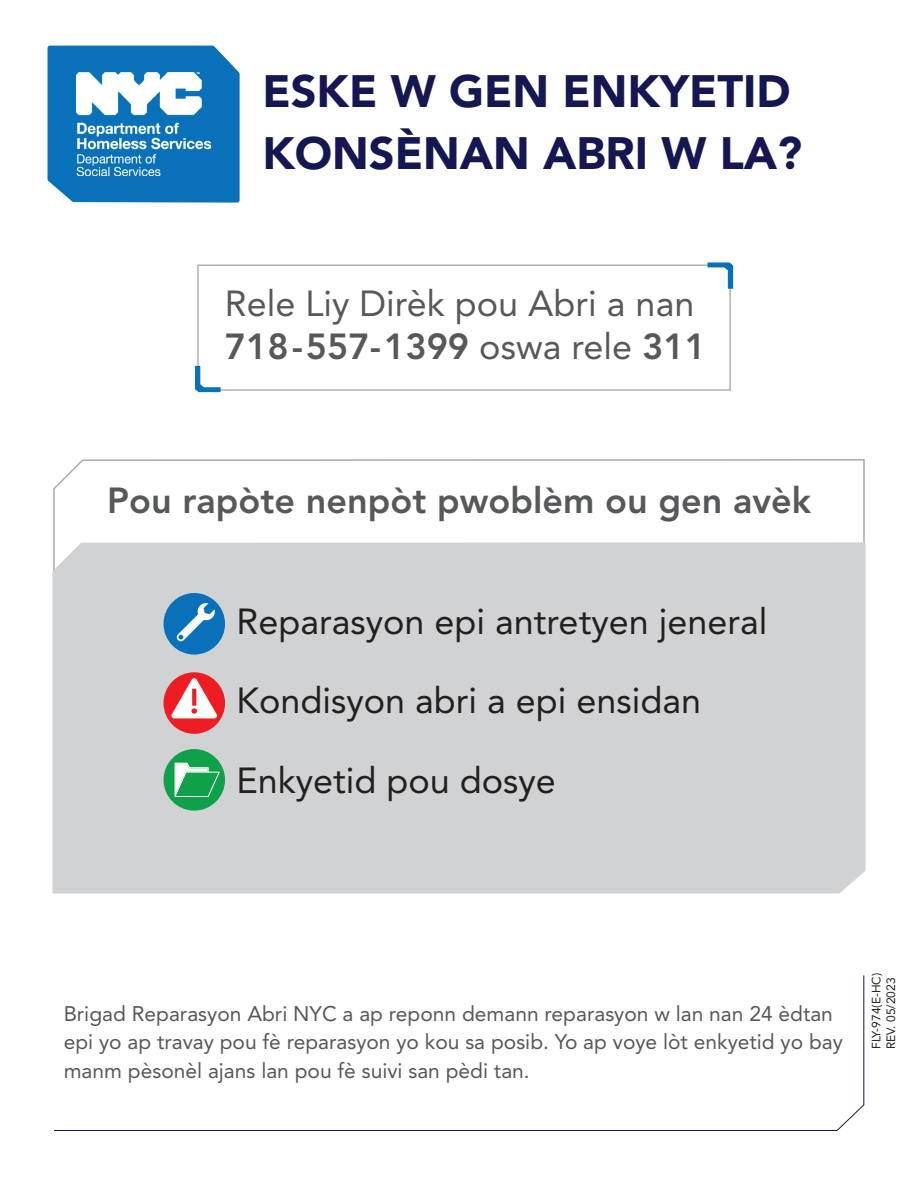
<style>
.page{position:relative;width:918px;height:1188px;background:#fff}
.page>*{position:absolute;margin:0;border:0;box-sizing:border-box;transform-origin:0 0}
.t1{font:900 45px/62.4px "Avenir LT Std";color:#141751}
.t2{font:36px/79.2px "Avenir LT Std";color:#231f20}
.t3{font:36px/43.2px "Avenir LT Std";color:#57585a}
.t4{font:800 36px "Avenir LT Std";color:#57585a}
.t5{font:21px/28.2px "Avenir LT Std";color:#57585a}
.t6{font:12px/14.4px "Avenir LT Std";color:#231f20}
.s1{font-weight:800}
</style>
<div class="page">
<svg style="left:53px;top:459px;width:812px;height:83px"></svg>
<div style="left:52px;top:542px;width:814px;height:352px;background:#d1d2d4"></div>
<svg style="left:47px;top:45px;width:193px;height:158px"></svg>
<img style="left:76px;top:73px;width:135px;height:102px">
<div style="left:164px;top:672px;width:61px;height:62px;background:#ee1d23;border-radius:50%"></div>
<div style="left:164px;top:749px;width:61px;height:62px;background:#0fa14a;border-radius:50%"></div>
<div style="left:164px;top:593px;width:61px;height:62px;background:#0871ba;border-radius:50%"></div>
<svg style="left:171px;top:678px;width:47px;height:40px"></svg>
<svg style="left:177px;top:603px;width:38px;height:39px"></svg>
<svg style="left:175px;top:763px;width:45px;height:34px"></svg>
<svg style="left:54px;top:975px;width:811px;height:156px"></svg>
<div style="left:197px;top:265px;width:534px;height:126px;border:1px solid #a7a2a0"></div>
<svg style="left:708px;top:262px;width:25px;height:27px"></svg>
<svg style="left:195px;top:366px;width:26px;height:26px"></svg>
<h1 class="t1" style="left:262px;top:60px;width:541px">ESKE W GEN ENKYETID<br>KONSÈNAN ABRI W LA?</h1>
<h2 class="t3" style="left:225px;top:282px;width:483px">Rele Liy Dirèk pou Abri a nan<br><span class="s1">718-557-1399</span> oswa rele <span class="s1">311</span></h2>
<h2 class="t4" style="left:107px;top:479px;width:705px">Pou rapòte nenpòt pwoblèm ou gen avèk</h2>
<h2 class="t2" style="left:236px;top:582px;width:532px">Reparasyon epi antretyen jeneral<br>Kondisyon abri a epi ensidan</h2>
<h2 class="t2" style="left:236px;top:741px;width:321px">Enkyetid pou dosye</h2>
<p class="t5" style="left:64px;top:1000px;width:781px">Brigad Reparasyon Abri NYC a ap reponn demann reparasyon w lan nan 24 èdtan epi yo ap travay pou fè reparasyon yo kou sa posib. Yo ap voye lòt enkyetid yo bay manm pèsonèl ajans lan pou fè suivi san pèdi tan.</p>
<p class="t6" style="left:869px;top:1049px;width:78px;rotate:-90deg">FLY-974(E-HC)<br>REV. 05/2023</p>
</div>
